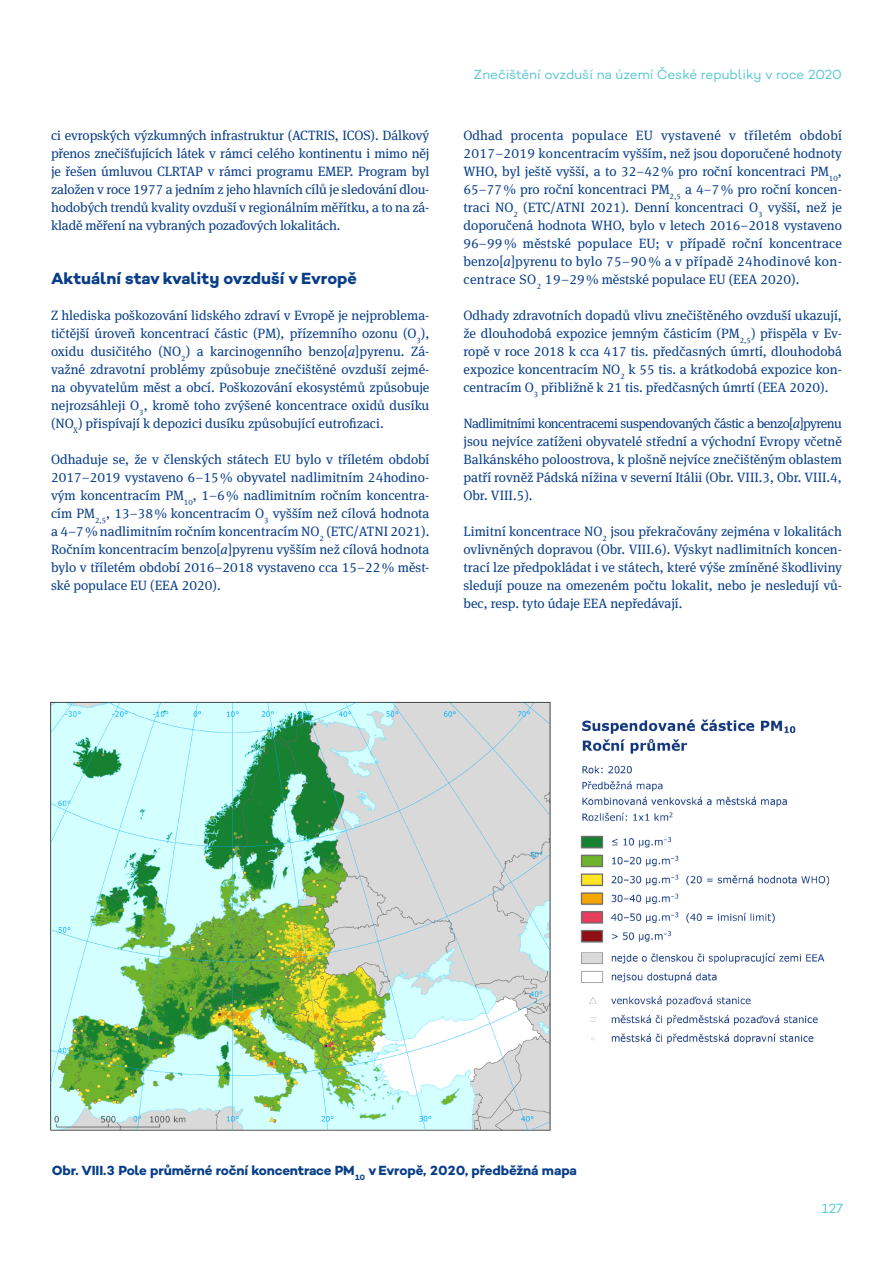
<style>
.page{position:relative;width:893px;height:1263px;background:#fff}
.page>*{position:absolute;margin:0;border:0;box-sizing:border-box;transform-origin:0 0}
._01_Nadpis_4{font:700 16.5px "Campton";color:#083e89}
._00_Text_1{font:13.5px/18px "Meta Serif Pro";color:#083e89;text-align:justify}
._04_Popisek{font:700 13.5px "Campton";letter-spacing:-.015em;color:#083e89}
.t1{font:13.5px "Campton";letter-spacing:-.01em;color:#54c5cf}
.s1{font-style:italic}
</style>
<div class="page">
<img style="left:50px;top:701px;width:780px;height:430px">
<p class="_00_Text_1" style="left:51px;top:126px;width:380px">ci evropských výzkumných infrastruktur (ACTRIS, ICOS). Dálkový přenos znečišťujících látek v rámci celého kontinentu i mimo něj je řešen úmluvou CLRTAP v rámci programu EMEP. Program byl založen v roce 1977 a jedním z jeho hlavních cílů je sledování dlou&shy;hodobých trendů kvality ovzduší v regionálním měřítku, a to na zá&shy;kladě měření na vybraných pozaďových lokalitách.</p>
<p class="_01_Nadpis_4" style="left:51px;top:268px;width:307px">Aktuální stav kvality ovzduší v Evropě</p>
<p class="_00_Text_1" style="left:51px;top:306px;width:380px">Z hlediska poškozování lidského zdraví v Evropě je nejproblema&shy;tičtější úroveň koncentrací částic (PM), přízemního ozonu (O<sub>3</sub>), oxidu dusičitého (NO<sub>2</sub>) a karcinogenního benzo[<span class="s1">a</span>]pyrenu. Zá&shy;važné zdravotní problémy způsobuje znečištěné ovzduší zejmé&shy;na obyvatelům měst a obcí. Poškozování ekosystémů způsobuje nejrozsáhleji O<sub>3</sub>, kromě toho zvýšené koncentrace oxidů dusíku (NO<sub>X</sub>) přispívají k depozici dusíku způsobující eutrofizaci.</p>
<p class="_00_Text_1" style="left:51px;top:450px;width:380px">Odhaduje se, že v členských státech EU bylo v tříletém období 2017–2019 vystaveno 6–15% obyvatel nadlimitním 24hodino&shy;vým koncentracím PM<sub>10</sub>, 1–6% nadlimitním ročním koncentra&shy;cím PM<sub>2,5</sub>, 13–38% koncentracím O<sub>3</sub> vyšším než cílová hodnota a 4–7% nadlimitním ročním koncentracím NO<sub>2</sub> (ETC/ATNI 2021).<br>Ročním koncentracím benzo[<span class="s1">a</span>]pyrenu vyšším než cílová hodnota bylo v tříletém období 2016–2018 vystaveno cca 15–22% měst&shy;ské populace EU (EEA 2020).</p>
<p class="t1" style="left:474px;top:66px;width:370px">Znečištění ovzduší na území České republiky v roce 2020</p>
<p class="_00_Text_1" style="left:463px;top:126px;width:380px">Odhad procenta populace EU vystavené v tříletém období 2017–2019 koncentracím vyšším, než jsou doporučené hodnoty WHO, byl ještě vyšší, a to 32–42% pro roční koncentraci PM<sub>10</sub>, 65–77% pro roční koncentraci PM<sub>2,5</sub> a 4–7% pro roční koncen&shy;traci NO<sub>2</sub> (ETC/ATNI 2021). Denní koncentraci O<sub>3</sub> vyšší, než je doporučená hodnota WHO, bylo v letech 2016–2018 vystaveno 96–99% městské populace EU; v případě roční koncentrace benzo[<span class="s1">a</span>]pyrenu to bylo 75–90 % a v případě 24hodinové kon&shy;centrace SO<sub>2</sub> 19–29% městské populace EU (EEA 2020).</p>
<p class="_00_Text_1" style="left:463px;top:306px;width:380px">Odhady zdravotních dopadů vlivu znečištěného ovzduší ukazují, že dlouhodobá expozice jemným částicím (PM<sub>2,5</sub>) přispěla v Ev&shy;ropě v roce 2018 k cca 417 tis. předčasných úmrtí, dlouhodobá expozice koncentracím NO<sub>2</sub> k 55 tis. a krátkodobá expozice kon&shy;centracím O<sub>3</sub> přibližně k 21 tis. předčasných úmrtí (EEA 2020).</p>
<p class="_00_Text_1" style="left:463px;top:414px;width:380px">Nadlimitními koncentracemi suspendovaných částic a benzo[<span class="s1">a</span>]pyrenu jsou nejvíce zatíženi obyvatelé střední a východní Evropy včetně Balkánského poloostrova, k plošně nejvíce znečištěným oblastem patří rovněž Pádská nížina v severní Itálii (Obr. VIII.3, Obr. VIII.4, Obr. VIII.5).</p>
<p class="_00_Text_1" style="left:463px;top:522px;width:380px">Limitní koncentrace NO<sub>2</sub> jsou překračovány zejména v lokalitách ovlivněných dopravou (Obr. VIII.6). Výskyt nadlimitních koncen&shy;trací lze předpokládat i ve státech, které výše zmíněné škodliviny sledují pouze na omezeném počtu lokalit, nebo je nesledují vů&shy;bec, resp. tyto údaje EEA nepředávají.</p>
<p class="_04_Popisek" style="left:52px;top:1162px;width:527px">Obr. VIII.3 Pole průměrné roční koncentrace PM<sub>10</sub> v Evropě, 2020, předběžná mapa</p>
<p class="t1" style="left:822px;top:1200px;width:23px">127</p>
</div>
